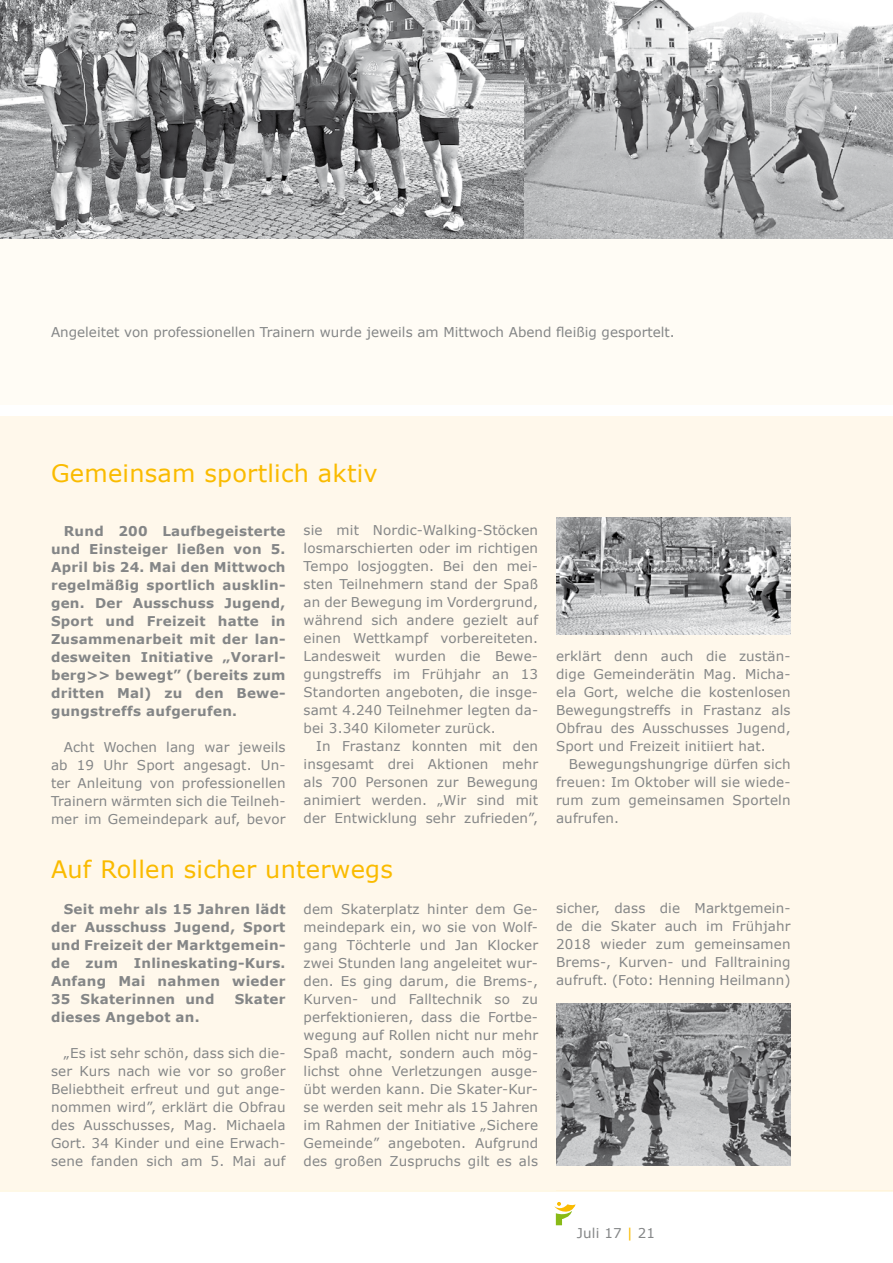
<style>
.page{position:relative;width:893px;height:1263px;background:#fff}
.page>*{position:absolute;margin:0;border:0;box-sizing:border-box;transform-origin:0 0}
.t1{font:24px "Verdana";letter-spacing:.01em;color:#fabb00}
.t2{font:13.5px/18px "Verdana";letter-spacing:.01em;color:#848687;text-align:justify}
.t3{font:700 13.5px/18px "Verdana";letter-spacing:.02em;color:#848687;text-align:justify}
.s1{color:#fabb00}
</style>
<div class="page">
<svg style="left:554px;top:1202px;width:22px;height:24px"></svg>
<div style="left:0;top:416px;width:893px;height:774px;background:#fff8eb"></div>
<div style="left:0;top:0;width:893px;height:404px;background:#fffcf5"></div>
<img style="left:0;top:0;width:893px;height:238px">
<img style="left:556px;top:1003px;width:235px;height:162px">
<img style="left:556px;top:517px;width:235px;height:117px">
<p class="t2" style="left:51px;top:324px;width:625px">Angeleitet von professionellen Trainern wurde jeweils am Mittwoch Abend fleißig gesportelt.</p>
<h1 class="t1" style="left:51px;top:458px;width:328px">Gemeinsam sportlich aktiv</h1>
<p class="t3" style="left:51px;top:522px;width:236px;text-indent:13px">Rund 200 Laufbegeisterte und Einsteiger ließen von 5.<br>April bis 24. Mai den Mittwoch regelmäßig sportlich ausklin&shy;gen. Der Ausschuss Jugend, Sport und Freizeit hatte in Zusammenarbeit mit der lan&shy;desweiten Initiative „Vorarl&shy;berg&gt;&gt; bewegt” (bereits zum dritten Mal) zu den Bewe&shy;gungstreffs aufgerufen.</p>
<p class="t2" style="left:51px;top:738px;width:236px;text-indent:13px">Acht Wochen lang war jeweils ab 19 Uhr Sport angesagt. Un&shy;ter Anleitung von professionellen Trainern wärmten sich die Teilneh&shy;mer im Gemeindepark auf, bevor</p>
<p class="t2" style="left:304px;top:522px;width:236px">sie mit Nordic-Walking-Stöcken losmarschierten oder im richtigen Tempo losjoggten. Bei den mei&shy;sten Teilnehmern stand der Spaß an der Bewegung im Vordergrund, während sich andere gezielt auf einen Wettkampf vorbereiteten.<br>Landesweit wurden die Bewe&shy;gungstreffs im Frühjahr an 13<br>Standorten angeboten, die insge&shy;samt 4.240 Teilnehmer legten da&shy;bei 3.340 Kilometer zurück.</p>
<p class="t2" style="left:304px;top:738px;width:236px;text-indent:13px">In Frastanz konnten mit den insgesamt drei Aktionen mehr als 700 Personen zur Bewegung animiert werden. „Wir sind mit der Entwicklung sehr zufrieden”,</p>
<p class="t2" style="left:556px;top:648px;width:236px">erklärt denn auch die zustän&shy;dige Gemeinderätin Mag. Micha&shy;ela Gort, welche die kostenlosen Bewegungstreffs in Frastanz als Obfrau des Ausschusses Jugend, Sport und Freizeit initiiert hat.</p>
<p class="t2" style="left:556px;top:756px;width:236px;text-indent:13px">Bewegungshungrige dürfen sich freuen: Im Oktober will sie wiede&shy;rum zum gemeinsamen Sporteln aufrufen.</p>
<h1 class="t1" style="left:51px;top:854px;width:343px">Auf Rollen sicher unterwegs</h1>
<p class="t3" style="left:51px;top:900px;width:236px;text-indent:13px">Seit mehr als 15 Jahren lädt der Ausschuss Jugend, Sport und Freizeit der Marktgemein&shy;de zum Inlineskating-Kurs.<br>Anfang Mai nahmen wieder 35 Skaterinnen und</p>
<p class="t2" style="left:304px;top:900px;width:236px">dem Skaterplatz hinter dem Ge&shy;meindepark ein, wo sie von Wolf&shy;gang Töchterle und Jan Klocker zwei Stunden lang angeleitet wur&shy;den. Es ging darum, die Brems-, Kurven- und Falltechnik so zu perfektionieren, dass die Fortbe&shy;wegung auf Rollen nicht nur mehr Spaß macht, sondern auch mög&shy;lichst ohne Verletzungen ausge&shy;übt werden kann. Die Skater-Kur&shy;se werden seit mehr als 15 Jahren im Rahmen der Initiative „Sichere Gemeinde” angeboten. Aufgrund des großen Zuspruchs gilt es als</p>
<p class="t2" style="left:556px;top:900px;width:236px">sicher, dass die Marktgemein&shy;de die Skater auch im Frühjahr 2018 wieder zum gemeinsamen Brems-, Kurven- und Falltraining aufruft. (Foto: Henning Heilmann)</p>
<p class="t3" style="left:235px;top:990px;width:52px">Skater</p>
<p class="t3" style="left:51px;top:1008px;width:150px">dieses Angebot an.</p>
<p class="t2" style="left:51px;top:1044px;width:236px;text-indent:13px">„Es ist sehr schön, dass sich die&shy;ser Kurs nach wie vor so großer Beliebtheit erfreut und gut ange&shy;nommen wird”, erklärt die Obfrau des Ausschusses, Mag. Michaela Gort. 34 Kinder und eine Erwach&shy;sene fanden sich am 5. Mai auf</p>
<p class="t2" style="left:577px;top:1224px;width:80px">Juli 17 <span class="s1">|</span> 21</p>
</div>
